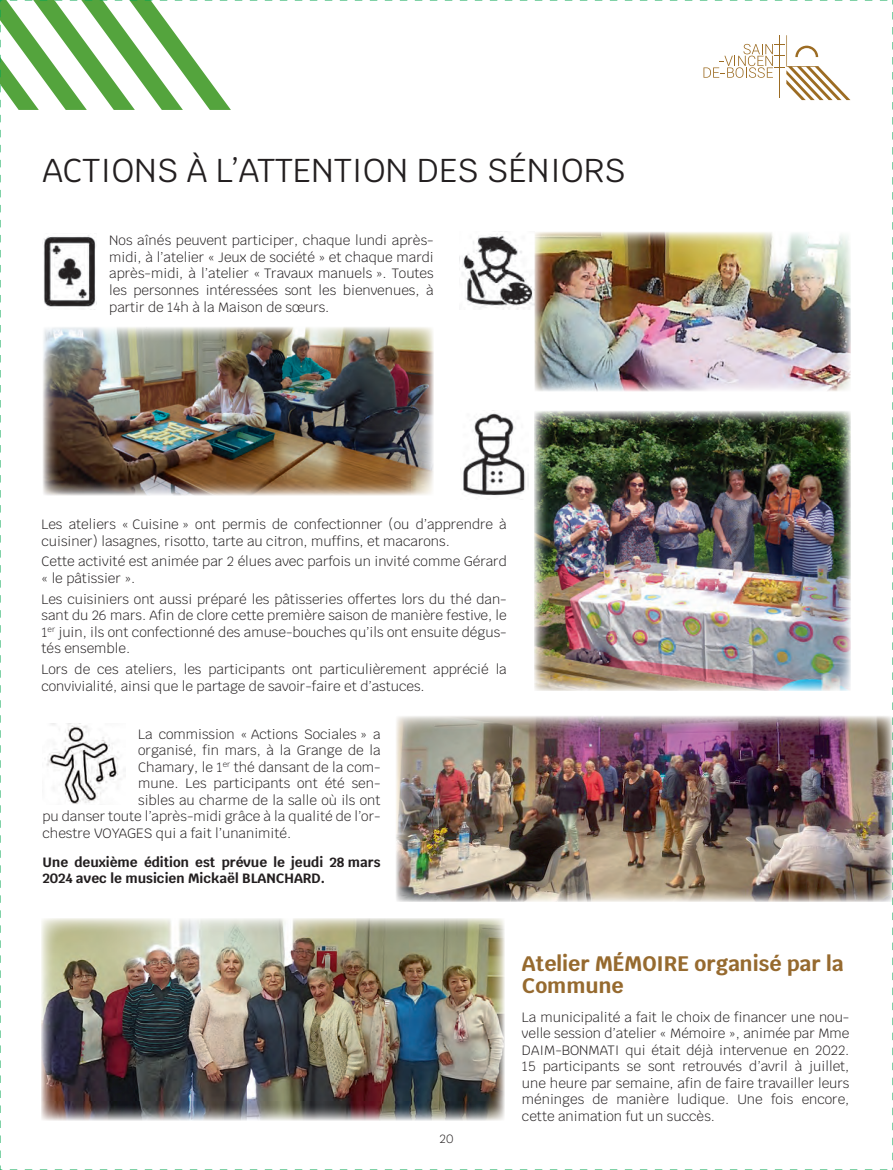
<style>
.page{position:relative;width:893px;height:1170px;background:#fff}
.page>*{position:absolute;margin:0;border:0;box-sizing:border-box;transform-origin:0 0}
.t1{font:33px "Krub";color:#231f20}
.t2{font:700 21px/22.6px "Krub";color:#966a2f}
.t3{font:300 13.5px/16.5px "Krub";color:#231f20;text-align:justify}
.t4{font:700 13.5px/16.5px "Krub";color:#231f20}
.t5{font:300 12px "Krub";color:#231f20}
</style>
<div class="page">
<img style="left:0;top:0;width:893px;height:1170px">
<h1 class="t1" style="left:43px;top:142px;width:585px">ACTIONS À L’ATTENTION DES SÉNIORS</h1>
<p class="t3" style="left:109px;top:232px;width:326px">Nos aînés peuvent participer, chaque lundi après&shy;midi, à l’atelier « Jeux de société » et chaque mardi après-midi, à l’atelier « Travaux manuels ». Toutes les personnes intéressées sont les bienvenues, à partir de 14h à la Maison de sœurs.</p>
<p class="t3" style="left:41px;top:516px;width:467px">Les ateliers « Cuisine » ont permis de confectionner (ou d’apprendre à cuisiner) lasagnes, risotto, tarte au citron, muffins, et macarons.</p>
<p class="t3" style="left:41px;top:553px;width:467px">Cette activité est animée par 2 élues avec parfois un invité comme Gérard « le pâtissier ».</p>
<p class="t3" style="left:41px;top:590px;width:467px">Les cuisiniers ont aussi préparé les pâtisseries offertes lors du thé dan&shy;sant du 26 mars. Afin de clore cette première saison de manière festive, le 1<sup>er</sup> juin, ils ont confectionné des amuse-bouches qu’ils ont ensuite dégus&shy;tés ensemble.</p>
<p class="t3" style="left:41px;top:661px;width:467px">Lors de ces ateliers, les participants ont particulièrement apprécié la convivialité, ainsi que le partage de savoir-faire et d’astuces.</p>
<p class="t3" style="left:138px;top:726px;width:244px">La commission « Actions Sociales » a</p>
<p class="t3" style="left:138px;top:742px;width:244px">organisé, fin mars, à la Grange de la</p>
<p class="t3" style="left:138px;top:759px;width:244px">Chamary, le 1<sup>er</sup> thé dansant de la com-</p>
<p class="t3" style="left:138px;top:775px;width:244px">mune. Les participants ont été sen-</p>
<p class="t3" style="left:138px;top:792px;width:244px">sibles au charme de la salle où ils ont</p>
<p class="t3" style="left:43px;top:808px;width:340px">pu danser toute l’après-midi grâce à la qualité de l’or-</p>
<p class="t3" style="left:43px;top:824px;width:250px">chestre VOYAGES qui a fait l’unanimité.</p>
<p class="t4" style="left:43px;top:853px;width:340px">Une deuxième édition est prévue le jeudi 28 mars<br>2024 avec le musicien Mickaël BLANCHARD.</p>
<p class="t5" style="left:440px;top:1128px;width:15px">20</p>
<h2 class="t2" style="left:522px;top:952px;width:323px">Atelier MÉMOIRE organisé par la<br>Commune</h2>
<p class="t3" style="left:522px;top:1008px;width:329px">La municipalité a fait le choix de financer une nou&shy;velle session d’atelier « Mémoire », animée par Mme DAIM-BONMATI qui était déjà intervenue en 2022.<br>15 participants se sont retrouvés d’avril à juillet, une heure par semaine, afin de faire travailler leurs méninges de manière ludique. Une fois encore, cette animation fut un succès.</p>
</div>
